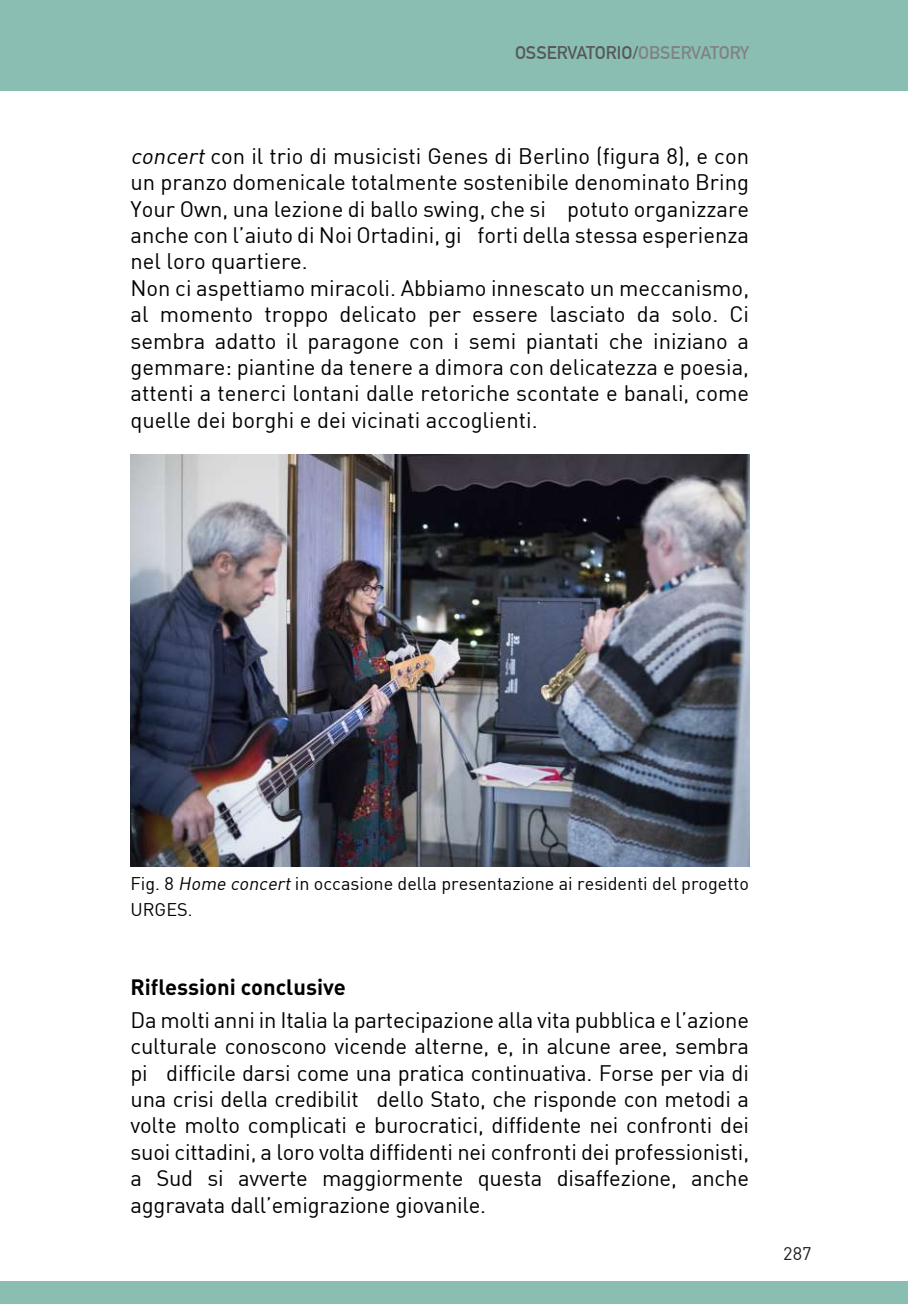
<style>
.page{position:relative;width:908px;height:1304px;background:#fff}
.page>*{position:absolute;margin:0;border:0;box-sizing:border-box;transform-origin:0 0}
.t1{font:22px/26.4px "DIN";color:#000}
.t2{font:22px "DIN Bold Alternate";color:#000}
.t3{font:18px/26.4px "DIN";color:#000}
.t4{font:700 18px "DIN Alternate";color:#57585a}
.t5{font:18px "DIN";color:#231f20}
.s1{color:#808285}
.s2{font-style:italic}
</style>
<div class="page">
<div style="left:0;top:0;width:907px;height:90px;background:#8abeb2"></div>
<div style="left:0;top:1281px;width:907px;height:23px;background:#8abeb2"></div>
<img style="left:130px;top:455px;width:618px;height:412px">
<p class="t4" style="left:514px;top:39px;width:235px">OSSERVATORIO/<span class="s1">OBSERVATORY</span></p>
<p class="t1" style="left:130px;top:142px;width:620px"><span class="s2">concert</span> con il trio di musicisti Genes di Berlino (figura 8), e con un pranzo domenicale totalmente sostenibile denominato Bring Your Own, una lezione di ballo swing, che si è potuto organizzare anche con l’aiuto di Noi Ortadini, già forti della stessa esperienza nel loro quartiere.<br>Non ci aspettiamo miracoli. Abbiamo innescato un meccanismo, al momento troppo delicato per essere lasciato da solo. Ci sembra adatto il paragone con i semi piantati che iniziano a gemmare: piantine da tenere a dimora con delicatezza e poesia, attenti a tenerci lontani dalle retoriche scontate e banali, come quelle dei borghi e dei vicinati accoglienti.</p>
<p class="t3" style="left:130px;top:870px;width:619px">Fig. 8 <span class="s2">Home concert</span>in occasione della presentazione ai residenti del progetto<br>URGES.</p>
<p class="t2" style="left:130px;top:973px;width:217px">Riflessioni conclusive</p>
<p class="t1" style="left:130px;top:1006px;width:620px;text-align:justify">Da molti anni in Italia la partecipazione alla vita pubblica e l’azione culturale conoscono vicende alterne, e, in alcune aree, sembra più difficile darsi come una pratica continuativa. Forse per via di una crisi della credibilità dello Stato, che risponde con metodi a volte molto complicati e burocratici, diffidente nei confronti dei suoi cittadini, a loro volta diffidenti nei confronti dei professionisti, a Sud si avverte maggiormente questa disaffezione, anche aggravata dall’emigrazione giovanile.</p>
<p class="t5" style="left:783px;top:1242px;width:30px">287</p>
</div>
